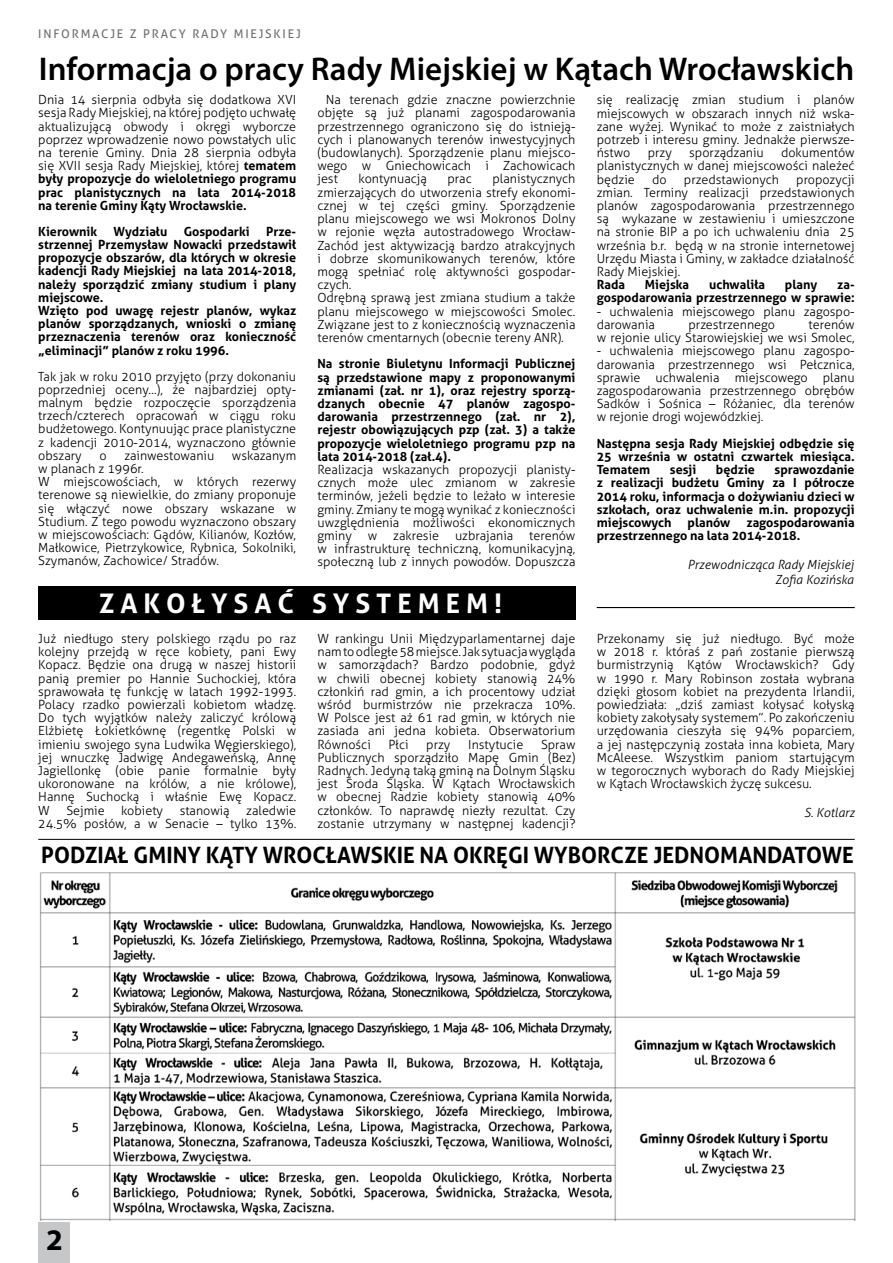
<style>
.page{position:relative;width:893px;height:1263px;background:#fff}
.page>*{position:absolute;margin:0;border:0;box-sizing:border-box;transform-origin:0 0}
.t1{font:600 33px "Myriad Pro";color:#000}
.t2{font:700 30px "Myriad Pro";color:#000}
.t3{font:700 27px "Aller";color:#fff}
.t4{font:700 22.5px "Aller";color:#000}
.t5{font:300 12.6px/13.2px "Aller";color:#000;text-align:justify}
.t6{font:700 12.6px/13.2px "Aller";color:#000;text-align:justify}
.t7{font:italic 300 12.6px/15px "Aller";color:#000;text-align:right}
.t8{font:12px "Aller";letter-spacing:.15em;color:#707172}
.s1{font-weight:700}
.s2{font-weight:300;font-style:italic;font-size:12.6px;color:#000}
.s3{color:#fff}
</style>
<div class="page">
<div style="left:38px;top:1222px;width:32px;height:41px;background:#c6c7c8"></div>
<div style="left:38px;top:586px;width:537px;height:34px;background:#000"></div>
<hr style="left:38px;top:839px;width:817px;height:1px;background:#000">
<hr style="left:597px;top:607px;width:258px;height:1px;background:#000">
<img style="left:40px;top:872px;width:816px;height:348px">
<p class="t8" style="left:38px;top:26px;width:264px">INFORMACJE Z PRACY RADY MIEJSKIEJ</p>
<h1 class="t1" style="left:39px;top:48px;width:817px">Informacja o pracy Rady Miejskiej w Kątach Wrocławskich</h1>
<p class="t5" style="left:38px;top:93px;width:259px">Dnia 14 sierpnia odbyła się dodatkowa XVI sesja Rady Miejskiej, na której podjęto uchwałę aktualizującą obwody i okręgi wyborcze poprzez wprowadzenie nowo powstałych ulic na terenie Gminy. Dnia 28 sierpnia odbyła się XVII sesja Rady Miejskiej, której <span class="s1">tematem były propozycje do wieloletniego programu prac planistycznych na lata 2014-2018 na terenie Gminy Kąty Wrocławskie.</span></p>
<p class="t6" style="left:38px;top:225px;width:60px">Kierownik</p>
<p class="t6" style="left:114px;top:225px;width:55px">Wydziału</p>
<p class="t6" style="left:184px;top:225px;width:67px">Gospodarki</p>
<p class="t6" style="left:38px;top:225px;width:260px;text-align:left;text-indent:228px">Prze&shy;strzennej Przemysław Nowacki przedstawił propozycje obszarów, dla których w okresie kadencji Rady Miejskiej na lata 2014-2018, należy sporządzić zmiany studium i plany miejscowe.<br>Wzięto pod uwagę rejestr planów, wykaz planów sporządzanych, wnioski o zmianę przeznaczenia terenów oraz konieczność „eliminacji” planów z roku 1996.</p>
<p class="t5" style="left:38px;top:369px;width:259px">Tak jak w roku 2010 przyjęto (przy dokonaniu poprzedniej oceny…), że najbardziej opty&shy;malnym będzie rozpoczęcie sporządzenia trzech/czterech opracowań w ciągu roku budżetowego. Kontynuując prace planistyczne z kadencji 2010-2014, wyznaczono głównie obszary</p>
<p class="t5" style="left:99px;top:449px;width:9px">o</p>
<p class="t5" style="left:124px;top:449px;width:91px">zainwestowaniu</p>
<p class="t5" style="left:232px;top:449px;width:66px">wskazanym</p>
<p class="t5" style="left:38px;top:462px;width:259px;text-align:left">w planach z 1996r.<br>W miejscowościach, w których rezerwy terenowe są niewielkie, do zmiany proponuje się włączyć nowe obszary wskazane w Studium. Z tego powodu wyznaczono obszary w miejscowościach: Gądów, Kilianów, Kozłów, Małkowice, Pietrzykowice, Rybnica, Sokolniki, Szymanów, Zachowice/ Stradów.</p>
<p class="t5" style="left:317px;top:93px;width:259px;text-indent:8px">Na terenach gdzie znaczne powierzchnie objęte są już planami zagospodarowania przestrzennego ograniczono się do istnieją&shy;cych i planowanych terenów inwestycyjnych (budowlanych). Sporządzenie planu miejsco&shy;wego w Gniechowicach i Zachowicach jest</p>
<p class="t5" style="left:317px;top:172px;width:259px;text-align:left;text-indent:175px">planistycznych zmierzających do utworzenia strefy ekonomi&shy;cznej w tej części gminy. Sporządzenie planu miejscowego we wsi Mokronos Dolny w rejonie węzła autostradowego Wrocław-Zachód jest aktywizacją bardzo atrakcyjnych i dobrze skomunikowanych terenów, które mogą spełniać rolę aktywności gospodar&shy;czych.<br>Odrębną sprawą jest zmiana studium a także planu miejscowego w miejscowości Smolec.<br>Związane jest to z koniecznością wyznaczenia terenów cmentarnych (obecnie tereny ANR).</p>
<p class="t6" style="left:317px;top:357px;width:259px">Na stronie Biuletynu Informacji Publicznej są przedstawione mapy z proponowanymi zmianami (zał. nr 1), oraz rejestry sporzą&shy;dzanych obecnie 47 planów zagospo&shy;darowania przestrzennego (zał. nr 2), rejestr obowiązujących pzp (zał. 3) a także propozycje wieloletniego programu pzp na lata 2014-2018 (zał.4).</p>
<p class="t5" style="left:317px;top:463px;width:259px">Realizacja wskazanych propozycji planisty&shy;cznych może ulec zmianom w zakresie terminów, jeżeli będzie to leżało w interesie gminy. Zmiany te mogą wynikać z konieczności uwzględnienia możliwości ekonomicznych gminy</p>
<p class="t5" style="left:359px;top:172px;width:70px">kontynuacją</p>
<p class="t5" style="left:448px;top:172px;width:26px">prac</p>
<p class="t5" style="left:368px;top:529px;width:11px">w</p>
<p class="t5" style="left:393px;top:529px;width:47px">zakresie</p>
<p class="t5" style="left:455px;top:529px;width:60px">uzbrajania</p>
<p class="t5" style="left:317px;top:529px;width:259px;text-indent:212px">terenów w infrastrukturę techniczną, komunikacyjną, społeczną lub z innych powodów. Dopuszcza</p>
<h3 class="t3" style="left:99px;top:587px;width:417px">Z A K O Ł Y S A ć s y s t e m e m !<span class="s2">ch</span></h3>
<p class="t5" style="left:38px;top:632px;width:259px">Już niedługo stery polskiego rządu po raz kolejny przejdą w ręce kobiety, pani Ewy Kopacz. Będzie ona drugą w naszej historii panią premier po Hannie Suchockiej, która sprawowała tę funkcję w latach 1992-1993.<br>Polacy rzadko powierzali kobietom władzę.<br>Do tych wyjątków należy zaliczyć królową Elżbietę Łokietkównę (regentkę Polski w imieniu swojego syna Ludwika Węgierskiego), jej wnuczkę Jadwigę Andegaweńską, Annę Jagiellonkę (obie panie formalnie były ukoronowane na królów, a nie królowe), Hannę Suchocką i właśnie Ewę Kopacz.<br>W</p>
<p class="t5" style="left:317px;top:632px;width:259px">W rankingu Unii Międzyparlamentarnej daje nam to odległe 58 miejsce. Jak sytuacja wygląda w samorządach? Bardzo podobnie, gdyż w chwili obecnej kobiety stanowią 24% członkiń rad gmin, a ich procentowy udział wśród burmistrzów nie przekracza 10%.<br>W Polsce jest aż 61 rad gmin, w których nie zasiada ani jedna kobieta. Obserwatorium Równości</p>
<p class="t5" style="left:389px;top:737px;width:21px">Płci</p>
<p class="t5" style="left:426px;top:737px;width:26px">przy</p>
<p class="t5" style="left:468px;top:737px;width:57px">Instytucie</p>
<p class="t5" style="left:317px;top:737px;width:259px;text-indent:224px">Spraw Publicznych sporządziło Mapę Gmin (Bez)<br>Radnych. Jedyną taką gminą na Dolnym Śląsku jest Środa Śląska. W Kątach Wrocławskich w obecnej Radzie kobiety stanowią 40% członków. To naprawdę niezły rezultat. Czy zostanie utrzymany w następnej kadencji?</p>
<p class="t5" style="left:38px;top:803px;width:259px;text-align:right">zaledwie<br>24.5% posłów, a w Senacie – tylko 13%.</p>
<p class="t5" style="left:66px;top:803px;width:40px">Sejmie</p>
<p class="t5" style="left:121px;top:803px;width:43px">kobiety</p>
<p class="t5" style="left:180px;top:803px;width:52px">stanowią</p>
<p class="t5" style="left:597px;top:93px;width:259px">się realizację zmian studium i planów miejscowych w obszarach innych niż wska&shy;zane wyżej. Wynikać to może z zaistniałych potrzeb i interesu gminy. Jednakże pierwsze&shy;ństwo</p>
<p class="t5" style="left:597px;top:146px;width:259px;text-indent:184px">dokumentów planistycznych w danej miejscowości należeć będzie</p>
<p class="t5" style="left:648px;top:146px;width:26px">przy</p>
<p class="t5" style="left:689px;top:146px;width:76px">sporządzaniu</p>
<p class="t5" style="left:652px;top:173px;width:16px">do</p>
<p class="t5" style="left:684px;top:173px;width:97px">przedstawionych</p>
<p class="t5" style="left:597px;top:173px;width:259px;text-indent:199px">propozycji zmian. Terminy realizacji przedstawionych planów zagospodarowania przestrzennego są wykazane w zestawieniu i umieszczone na stronie BIP a po ich uchwaleniu dnia 25 września b.r. będą w na stronie internetowej Urzędu Miasta i Gminy, w zakładce działalność Rady Miejskiej.</p>
<p class="t6" style="left:597px;top:278px;width:30px">Rada</p>
<p class="t6" style="left:645px;top:278px;width:46px">Miejska</p>
<p class="t6" style="left:709px;top:278px;width:57px">uchwaliła</p>
<p class="t6" style="left:785px;top:278px;width:34px">plany</p>
<p class="t6" style="left:597px;top:278px;width:259px;text-align:right">za-<br>gospodarowania przestrzennego w sprawie:</p>
<p class="t5" style="left:597px;top:305px;width:259px">- uchwalenia miejscowego planu zagospo&shy;darowania</p>
<p class="t5" style="left:597px;top:318px;width:259px;text-align:right">terenów<br>w rejonie ulicy Starowiejskiej we wsi Smolec,</p>
<p class="t5" style="left:597px;top:344px;width:259px">- uchwalenia miejscowego planu zagospo&shy;darowania przestrzennego wsi Pełcznica, sprawie uchwalenia miejscowego planu zagospodarowania przestrzennego obrębów Sadków i Sośnica – Różaniec, dla terenów w rejonie drogi wojewódzkiej.</p>
<p class="t6" style="left:597px;top:437px;width:259px">Następna sesja Rady Miejskiej odbędzie się 25 września w ostatni czwartek miesiąca.<br>Tematem</p>
<p class="t5" style="left:688px;top:318px;width:88px">przestrzennego</p>
<p class="t6" style="left:597px;top:463px;width:259px;text-indent:178px">sprawozdanie z realizacji budżetu Gminy za I półrocze 2014 roku, informacja o dożywianiu dzieci w szkołach, oraz uchwalenie m.in. propozycji miejscowych</p>
<p class="t6" style="left:670px;top:463px;width:28px">sesji</p>
<p class="t6" style="left:716px;top:463px;width:41px">będzie</p>
<p class="t6" style="left:597px;top:516px;width:259px;text-indent:150px">zagospodarowania przestrzennego na lata 2014-2018.</p>
<p class="t7" style="left:688px;top:557px;width:168px">Przewodnicząca Rady Miejskiej<br>Zofia Kozińska</p>
<p class="t6" style="left:688px;top:516px;width:44px">planów</p>
<p class="t5" style="left:597px;top:632px;width:259px">Przekonamy się już niedługo. Być może w 2018 r. któraś z pań zostanie pierwszą burmistrzynią Kątów Wrocławskich? Gdy w 1990 r. Mary Robinson została wybrana dzięki głosom kobiet na prezydenta Irlandii, powiedziała: „dziś zamiast kołysać kołyską kobiety zakołysały systemem”. Po zakończeniu urzędowania cieszyła się 94% poparciem, a jej następczynią została inna kobieta, Mary McAleese. Wszystkim paniom startującym w tegorocznych wyborach do Rady Miejskiej w Kątach Wrocławskich życzę sukcesu.</p>
<p class="t7" style="left:804px;top:805px;width:52px">S. Kotlarz</p>
<h3 class="t4" style="left:28px;top:841px;width:825px"><span class="s3">P</span>PODZIAŁ GMINY KĄTY WROCŁAWSKIE NA OKRĘGI WYBORCZE JEDNOMANDATOWE</h3>
<h2 class="t2" style="left:46px;top:1220px;width:18px">2</h2>
</div>
